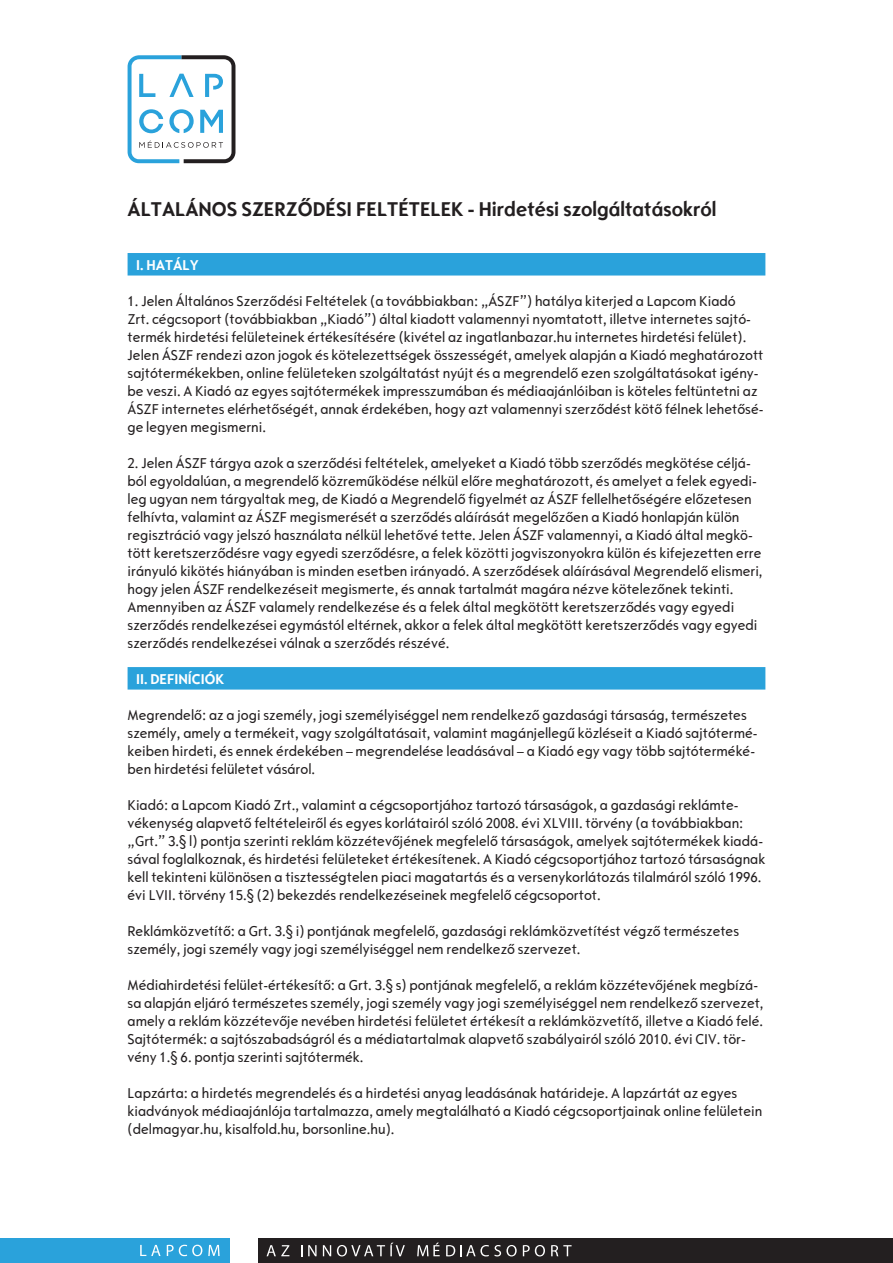
<style>
.page{position:relative;width:893px;height:1263px;background:#fff}
.page>*{position:absolute;margin:0;border:0;box-sizing:border-box;transform-origin:0 0}
.lead{font:700 21px "Opel Sans Condensed";color:#231f20}
.lead-2{font:condensed 15px/18px "Opel Sans";color:#231f20}
.lead-3{font:700 15px "Opel Sans Condensed";color:#fff}
</style>
<div class="page">
<div style="left:259px;top:1238px;width:634px;height:25px;background:#231f20"></div>
<div style="left:0;top:1238px;width:230px;height:25px;background:#2aa2db"></div>
<svg style="left:140px;top:1245px;width:21px;height:11px"></svg>
<svg style="left:167px;top:1245px;width:35px;height:11px"></svg>
<svg style="left:208px;top:1245px;width:12px;height:11px"></svg>
<svg style="left:267px;top:1245px;width:22px;height:11px"></svg>
<svg style="left:302px;top:1245px;width:15px;height:11px"></svg>
<svg style="left:323px;top:1245px;width:8px;height:11px"></svg>
<svg style="left:337px;top:1242px;width:68px;height:14px"></svg>
<svg style="left:417px;top:1242px;width:23px;height:14px"></svg>
<svg style="left:446px;top:1245px;width:9px;height:11px"></svg>
<svg style="left:461px;top:1245px;width:56px;height:11px"></svg>
<svg style="left:523px;top:1245px;width:22px;height:11px"></svg>
<svg style="left:551px;top:1245px;width:21px;height:11px"></svg>
<svg style="left:128px;top:55px;width:107px;height:108px"></svg>
<div style="left:128px;top:253px;width:637px;height:22px;background:#2aa2db"></div>
<div style="left:128px;top:667px;width:637px;height:22px;background:#2aa2db"></div>
<p class="lead" style="left:128px;top:197px;width:590px">ÁLTALÁNOS SZERZŐDÉSI FELTÉTELEK - Hirdetési szolgáltatásokról</p>
<p class="lead-3" style="left:136px;top:256px;width:64px">I. HATÁLY</p>
<p class="lead-2" style="left:128px;top:292px;width:637px">1. Jelen Általános Szerződési Feltételek (a továbbiakban: „ÁSZF”) hatálya kiterjed a Lapcom Kiadó<br>Zrt. cégcsoport (továbbiakban „Kiadó”) által kiadott valamennyi nyomtatott, illetve internetes sajtó&shy;termék hirdetési felületeinek értékesítésére (kivétel az ingatlanbazar.hu internetes hirdetési felület).<br>Jelen ÁSZF rendezi azon jogok és kötelezettségek összességét, amelyek alapján a Kiadó meghatározott sajtótermékekben, online felületeken szolgáltatást nyújt és a megrendelő ezen szolgáltatásokat igény&shy;be veszi. A Kiadó az egyes sajtótermékek impresszumában és médiaajánlóiban is köteles feltüntetni az ÁSZF internetes elérhetőségét, annak érdekében, hogy azt valamennyi szerződést kötő félnek lehetősé&shy;ge legyen megismerni.</p>
<p class="lead-2" style="left:128px;top:454px;width:636px">2. Jelen ÁSZF tárgya azok a szerződési feltételek, amelyeket a Kiadó több szerződés megkötése céljá&shy;ból egyoldalúan, a megrendelő közreműködése nélkül előre meghatározott, és amelyet a felek egyedi&shy;leg ugyan nem tárgyaltak meg, de Kiadó a Megrendelő figyelmét az ÁSZF fellelhetőségére előzetesen felhívta, valamint az ÁSZF megismerését a szerződés aláírását megelőzően a Kiadó honlapján külön regisztráció vagy jelszó használata nélkül lehetővé tette. Jelen ÁSZF valamennyi, a Kiadó által megkö&shy;tött keretszerződésre vagy egyedi szerződésre, a felek közötti jogviszonyokra külön és kifejezetten erre irányuló kikötés hiányában is minden esetben irányadó. A szerződések aláírásával Megrendelő elismeri, hogy jelen ÁSZF rendelkezéseit megismerte, és annak tartalmát magára nézve kötelezőnek tekinti.<br>Amennyiben az ÁSZF valamely rendelkezése és a felek által megkötött keretszerződés vagy egyedi szerződés rendelkezései egymástól eltérnek, akkor a felek által megkötött keretszerződés vagy egyedi szerződés rendelkezései válnak a szerződés részévé.</p>
<p class="lead-3" style="left:136px;top:670px;width:90px">II. DEFINÍCIÓK</p>
<p class="lead-2" style="left:128px;top:706px;width:631px">Megrendelő: az a jogi személy, jogi személyiséggel nem rendelkező gazdasági társaság, természetes személy, amely a termékeit, vagy szolgáltatásait, valamint magánjellegű közléseit a Kiadó sajtótermé&shy;keiben hirdeti, és ennek érdekében – megrendelése leadásával – a Kiadó egy vagy több sajtóterméké&shy;ben hirdetési felületet vásárol.</p>
<p class="lead-2" style="left:128px;top:796px;width:639px">Kiadó: a Lapcom Kiadó Zrt., valamint a cégcsoportjához tartozó társaságok, a gazdasági reklámte&shy;vékenység alapvető feltételeiről és egyes korlátairól szóló 2008. évi XLVIII. törvény (a továbbiakban: „Grt.” 3.§ l) pontja szerinti reklám közzétevőjének megfelelő társaságok, amelyek sajtótermékek kiadá&shy;sával foglalkoznak, és hirdetési felületeket értékesítenek. A Kiadó cégcsoportjához tartozó társaságnak kell tekinteni különösen a tisztességtelen piaci magatartás és a versenykorlátozás tilalmáról szóló 1996. évi LVII. törvény 15.§ (2) bekezdés rendelkezéseinek megfelelő cégcsoportot.</p>
<p class="lead-2" style="left:128px;top:922px;width:613px">Reklámközvetítő: a Grt. 3.§ i) pontjának megfelelő, gazdasági reklámközvetítést végző természetes személy, jogi személy vagy jogi személyiséggel nem rendelkező szervezet.</p>
<p class="lead-2" style="left:128px;top:976px;width:637px">Médiahirdetési felület-értékesítő: a Grt. 3.§ s) pontjának megfelelő, a reklám közzétevőjének megbízá&shy;sa alapján eljáró természetes személy, jogi személy vagy jogi személyiséggel nem rendelkező szervezet, amely a reklám közzétevője nevében hirdetési felületet értékesít a reklámközvetítő, illetve a Kiadó felé.</p>
<p class="lead-2" style="left:128px;top:1030px;width:620px">Sajtótermék: a sajtószabadságról és a médiatartalmak alapvető szabályairól szóló 2010. évi CIV. tör&shy;vény 1.§ 6. pontja szerinti sajtótermék.</p>
<p class="lead-2" style="left:128px;top:1084px;width:636px">Lapzárta: a hirdetés megrendelés és a hirdetési anyag leadásának határideje. A lapzártát az egyes kiadványok médiaajánlója tartalmazza, amely megtalálható a Kiadó cégcsoportjainak online felületein (delmagyar.hu, kisalfold.hu, borsonline.hu).</p>
</div>
